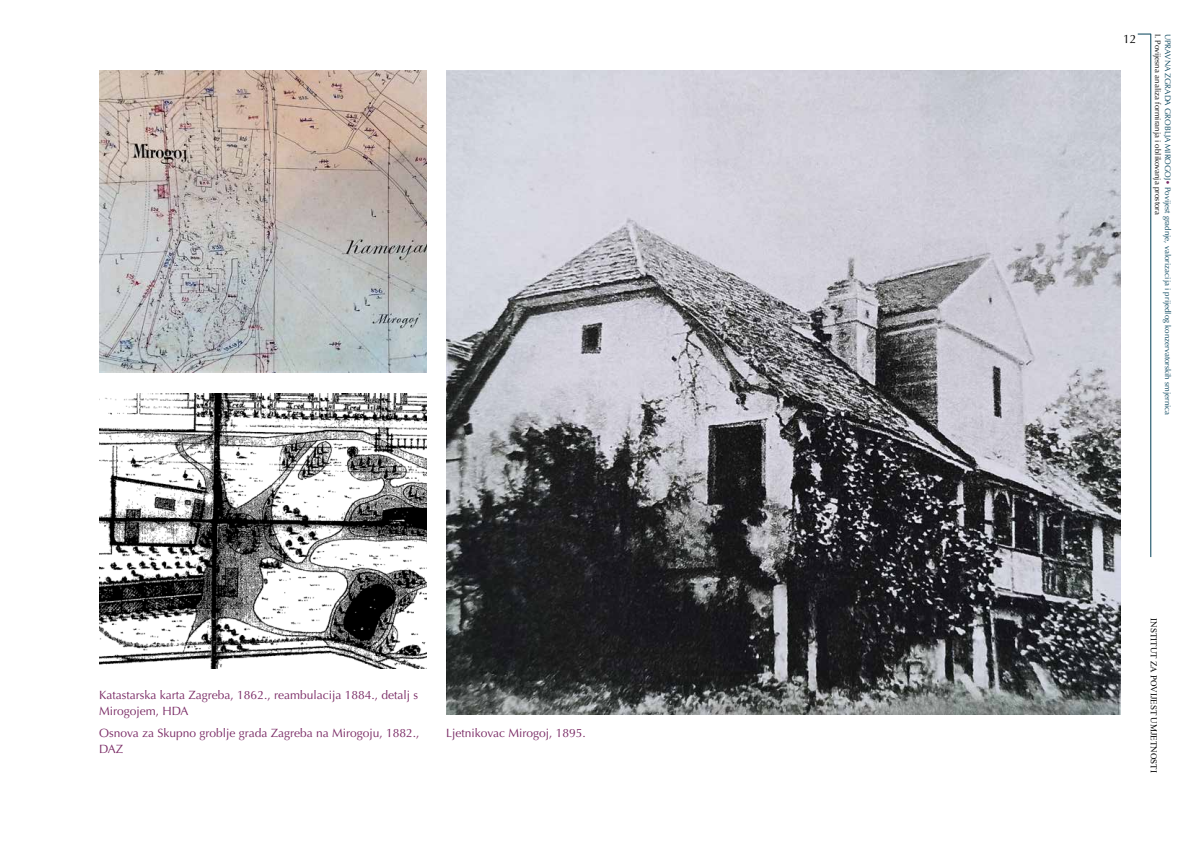
<style>
.page{position:relative;width:1191px;height:842px;background:#fff}
.page>*{position:absolute;margin:0;border:0;box-sizing:border-box;transform-origin:0 0}
.t1{font:12px/16px "Optima LT Pro";color:#792964}
.t2{font:12px "Optima LT Pro";color:#000}
.t3{font:9px "Times New Roman";color:#000}
.t4{font:8px/9.8px "Optima LT Pro";color:#003f57}
.s1{color:#792964}
.s2{color:#000}
</style>
<div class="page">
<hr style="left:1150px;top:34px;width:1px;height:523px;background:#003f57">
<svg style="left:1137px;top:34px;width:13px;height:1px"></svg>
<img style="left:446px;top:71px;width:674px;height:643px">
<img style="left:99px;top:394px;width:327px;height:274px">
<img style="left:99px;top:71px;width:327px;height:301px">
<p class="t1" style="left:99px;top:687px;width:320px">Katastarska karta Zagreba, 1862., reambulacija 1884., detalj s<br>Mirogojem, HDA</p>
<p class="t1" style="left:99px;top:725px;width:322px">Osnova za Skupno groblje grada Zagreba na Mirogoju, 1882.,<br>DAZ</p>
<p class="t1" style="left:446px;top:725px;width:141px">Ljetnikovac Mirogoj, 1895.</p>
<p class="t2" style="left:1123px;top:31px;width:15px">12</p>
<p class="t4" style="left:1172px;top:34px;width:383px;rotate:90deg">UPRAVNA ZGRADA GROBLJA MIROGOJ<span class="s1">•</span> Povijest gradnje, valorizacija i prijedlog konzervatorskih smjernica<br><span class="s2">I. Povijesna analiza formiranja i oblikovanja prostora</span></p>
<p class="t3" style="left:1160px;top:618px;width:156px;rotate:90deg">INSTITUT ZA POVIJEST UMJETNOSTI</p>
</div>
